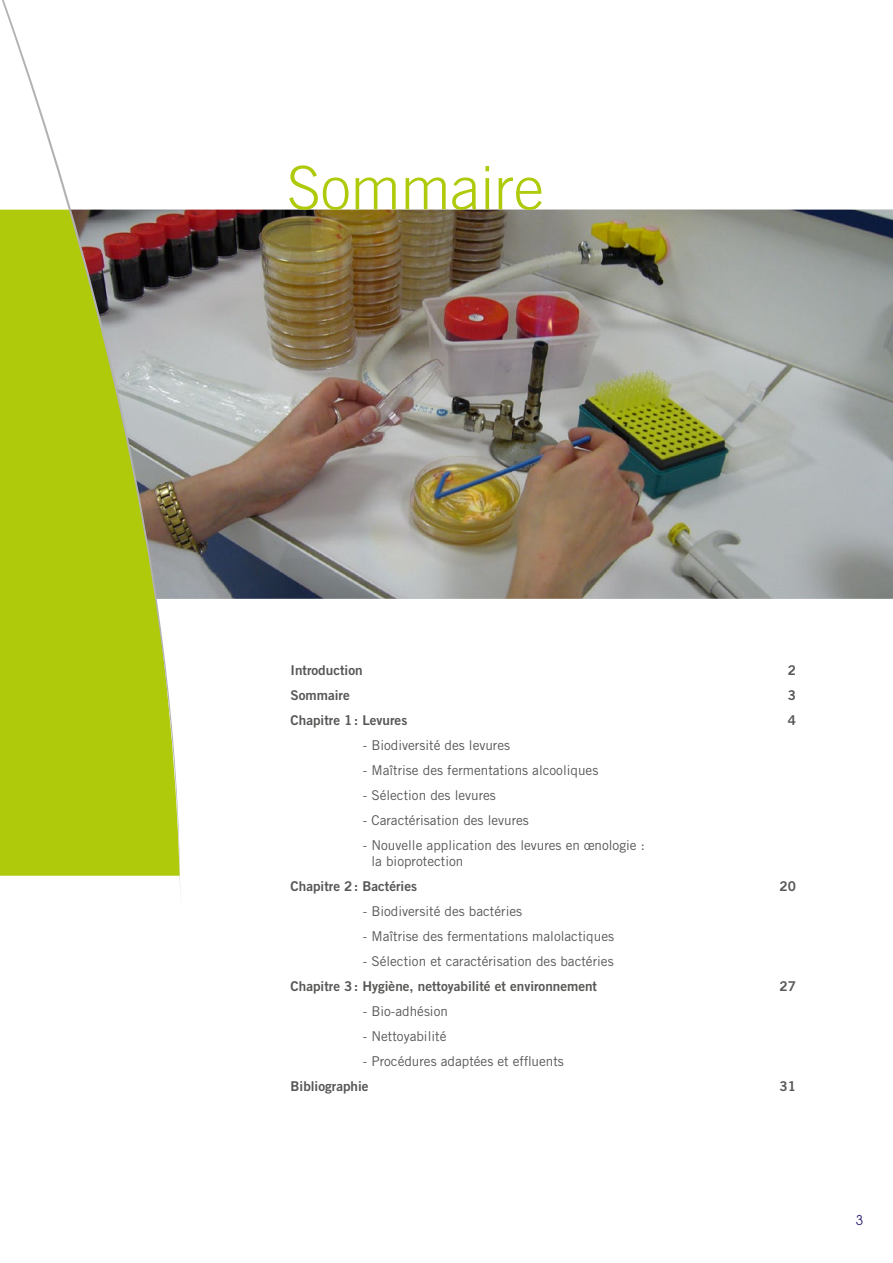
<style>
.page{position:relative;width:893px;height:1263px;background:#fff}
.page>*{position:absolute;margin:0;border:0;box-sizing:border-box;transform-origin:0 0}
.t1{font:300 60px "Trade Gothic";color:#afca0b}
.t2{font:13.5px/16.5px "Trade Gothic";color:#575756}
.t3{font:13.5px "Trade Gothic Bold Two";color:#575756}
.t4{font:13.5px "Avant Garde";color:#2b2171}
</style>
<div class="page">
<img style="left:180px;top:210px;width:713px;height:389px">
<svg style="left:0;top:0;width:180px;height:882px;fill:#afca0b"></svg>
<h1 class="t1" style="left:287px;top:152px;width:258px">Sommaire</h1>
<p class="t3" style="left:291px;top:661px;width:74px">Introduction</p>
<p class="t3" style="left:788px;top:661px;width:10px">2</p>
<p class="t3" style="left:291px;top:686px;width:61px">Sommaire</p>
<p class="t3" style="left:788px;top:686px;width:10px">3</p>
<p class="t3" style="left:291px;top:711px;width:118px">Chapitre 1: Levures</p>
<p class="t3" style="left:788px;top:711px;width:10px">4</p>
<p class="t2" style="left:363px;top:736px;width:149px">- Biodiversité des levures</p>
<p class="t2" style="left:363px;top:761px;width:237px">- Maîtrise des fermentations alcooliques</p>
<p class="t2" style="left:363px;top:786px;width:135px">- Sélection des levures</p>
<p class="t2" style="left:363px;top:811px;width:168px">- Caractérisation des levures</p>
<p class="t2" style="left:371px;top:836px;width:275px;text-indent:-9px">- Nouvelle application des levures en œnologie : la bioprotection</p>
<p class="t3" style="left:291px;top:878px;width:128px">Chapitre 2: Bactéries</p>
<p class="t3" style="left:779px;top:878px;width:18px">20</p>
<p class="t2" style="left:363px;top:903px;width:161px">- Biodiversité des bactéries</p>
<p class="t2" style="left:363px;top:928px;width:253px">- Maîtrise des fermentations malolactiques</p>
<p class="t2" style="left:363px;top:953px;width:252px">- Sélection et caractérisation des bactéries</p>
<p class="t3" style="left:291px;top:978px;width:308px">Chapitre 3: Hygiène, nettoyabilité et environnement</p>
<p class="t3" style="left:779px;top:978px;width:18px">27</p>
<p class="t2" style="left:363px;top:1003px;width:87px">- Bio-adhésion</p>
<p class="t2" style="left:363px;top:1028px;width:85px">- Nettoyabilité</p>
<p class="t2" style="left:363px;top:1053px;width:202px">- Procédures adaptées et effluents</p>
<p class="t3" style="left:291px;top:1078px;width:80px">Bibliographie</p>
<p class="t3" style="left:779px;top:1078px;width:18px">31</p>
<p class="t4" style="left:856px;top:1212px;width:9px">3</p>
</div>
